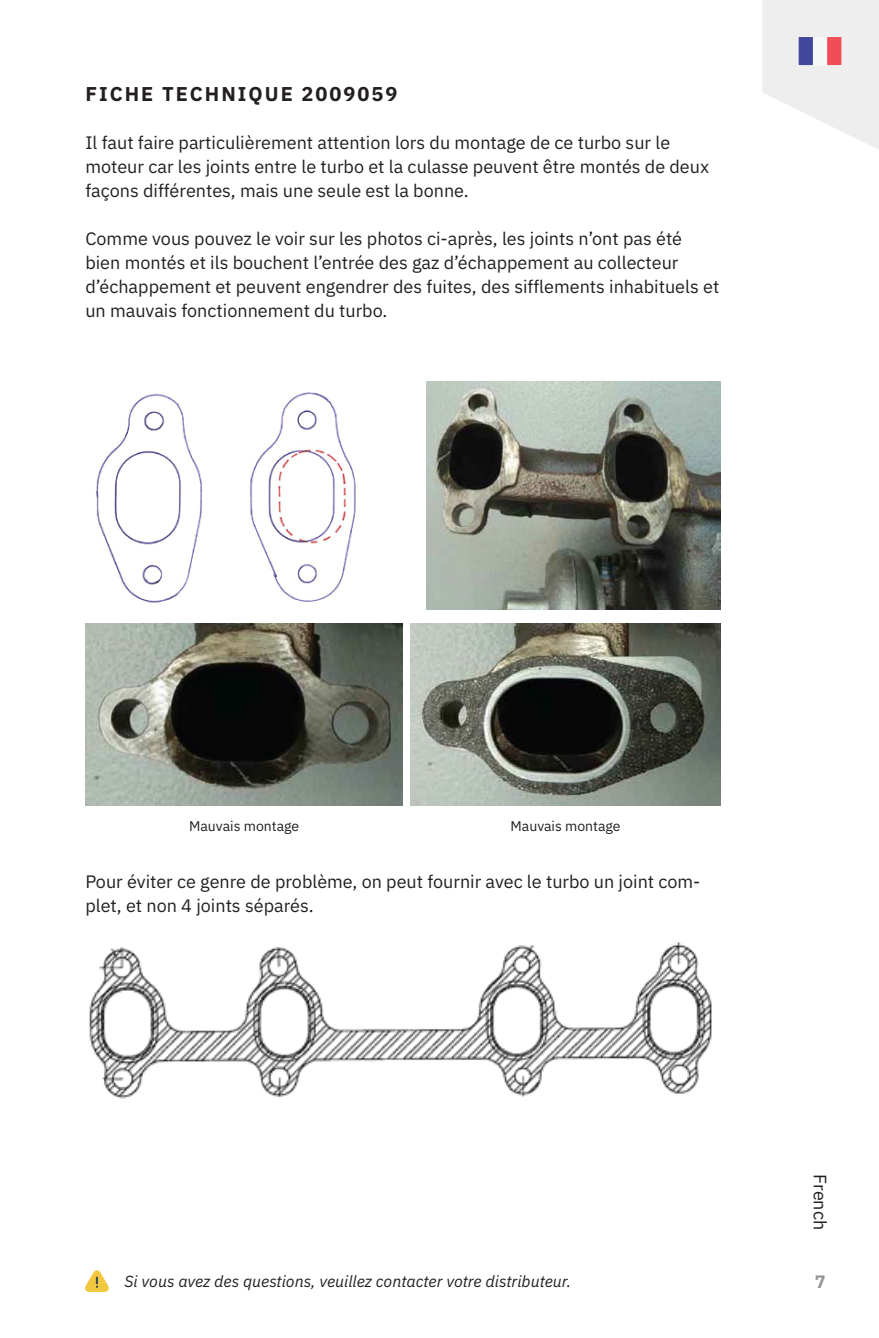
<style>
.page{position:relative;width:879px;height:1338px;background:#fff}
.page>*{position:absolute;margin:0;border:0;box-sizing:border-box;transform-origin:0 0}
.t1{font:700 20px "IBM Plex Sans";letter-spacing:.1em;color:#231f20}
.t2{font:18px/24px "IBM Plex Sans";color:#231f20}
.t3{font:700 18px "IBM Plex Sans";color:#939598}
.t4{font:italic 16px "IBM Plex Sans";color:#231f20}
.t5{font:14px "IBM Plex Sans";color:#231f20}
</style>
<div class="page">
<svg style="left:85px;top:1270px;width:24px;height:22px"></svg>
<svg style="left:762px;top:0;width:117px;height:150px"></svg>
<img style="left:96px;top:391px;width:260px;height:212px">
<img style="left:426px;top:381px;width:294px;height:229px">
<img style="left:85px;top:624px;width:318px;height:182px">
<img style="left:411px;top:624px;width:309px;height:182px">
<img style="left:89px;top:942px;width:623px;height:157px">
<p class="t1" style="left:85px;top:78px;width:314px">FICHE TECHNIQUE 2009059</p>
<p class="t2" style="left:85px;top:129px;width:625px">Il faut faire particulièrement attention lors du montage de ce turbo sur le moteur car les joints entre le turbo et la culasse peuvent être montés de deux façons différentes, mais une seule est la bonne.</p>
<p class="t2" style="left:85px;top:225px;width:635px">Comme vous pouvez le voir sur les photos ci-après, les joints n’ont pas été bien montés et ils bouchent l’entrée des gaz d’échappement au collecteur d’échappement et peuvent engendrer des fuites, des sifflements inhabituels et un mauvais fonctionnement du turbo.</p>
<p class="t5" style="left:189px;top:815px;width:112px">Mauvais montage</p>
<p class="t5" style="left:510px;top:815px;width:112px">Mauvais montage</p>
<p class="t2" style="left:85px;top:868px;width:616px">Pour éviter ce genre de problème, on peut fournir avec le turbo un joint com&shy;plet, et non 4 joints séparés.</p>
<p class="t4" style="left:124px;top:1269px;width:448px">Si vous avez des questions, veuillez contacter votre distributeur.</p>
<p class="t2" style="left:834px;top:1174px;width:57px;rotate:90deg">French</p>
<p class="t3" style="left:814px;top:1268px;width:12px">7</p>
</div>
